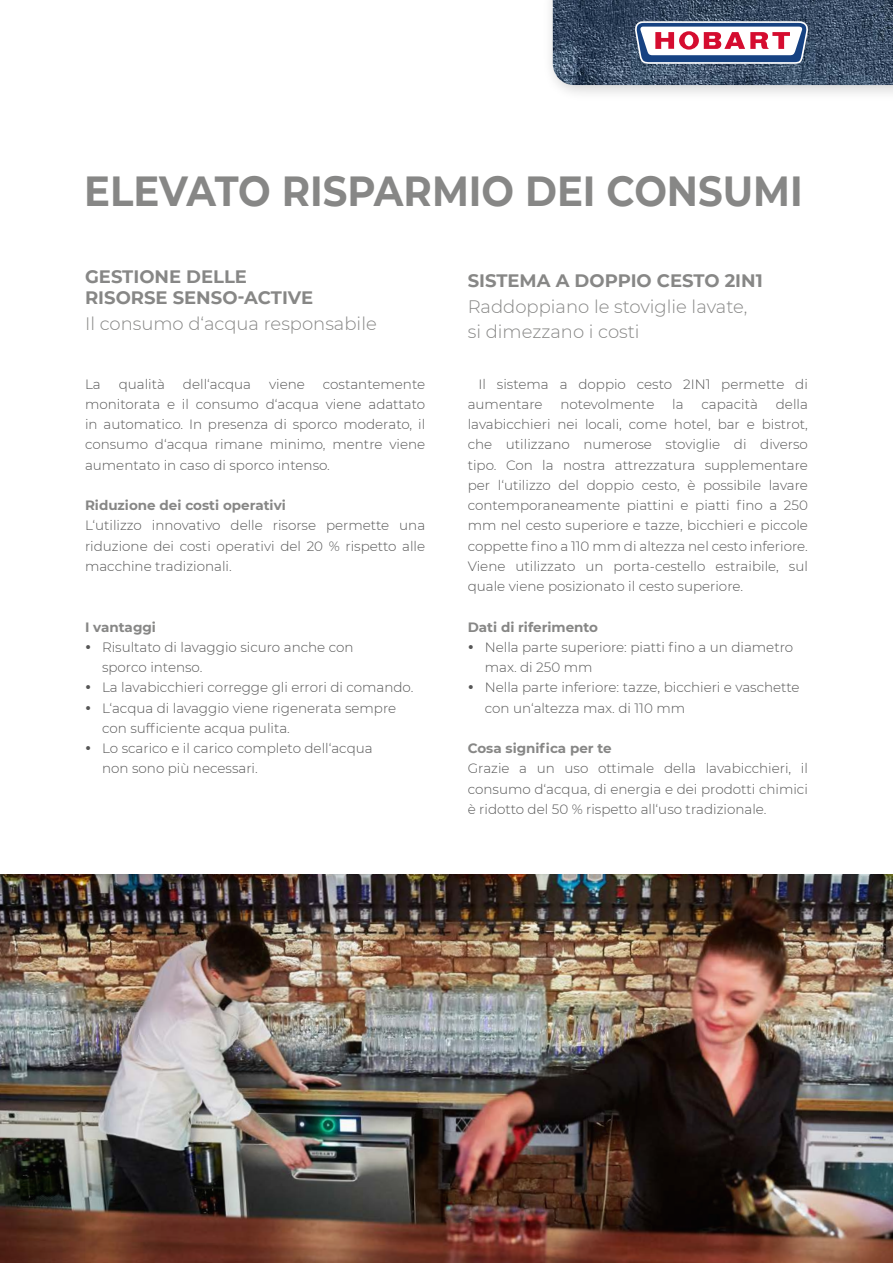
<style>
.page{position:relative;width:893px;height:1263px;background:#fff}
.page>*{position:absolute;margin:0;border:0;box-sizing:border-box;transform-origin:0 0}
.t1{font:700 42px "Montserrat";color:#878786;scale:.92 1}
.t2{font:300 18px/25.5px "Montserrat";color:#878786}
.t3{font:700 18px/21.6px "Montserrat";color:#878786}
.t4{font:300 13.5px/20.2px "Montserrat";color:#565656;text-align:justify}
.t5{font:700 13.5px "Montserrat";color:#878786}
</style>
<div class="page">
<img style="left:0;top:875px;width:893px;height:388px">
<div style="left:541px;top:0;width:352px;height:102px;background:#000;opacity:.2"></div>
<img style="left:553px;top:0;width:340px;height:85px">
<svg style="left:635px;top:21px;width:173px;height:43px"></svg>
<h1 class="t1" style="left:84px;top:161px;width:783px">ELEVATO RISPARMIO DEI CONSUMI</h1>
<h2 class="t3" style="left:85px;top:264px;width:230px">GESTIONE DELLE<br>RISORSE SENSO-ACTIVE</h2>
<h2 class="t2" style="left:85px;top:310px;width:293px">Il consumo d‘acqua responsabile</h2>
<p class="t4" style="left:85px;top:373px;width:17px">La</p>
<p class="t4" style="left:119px;top:373px;width:48px">qualità</p>
<p class="t4" style="left:183px;top:373px;width:70px">dell‘acqua</p>
<p class="t4" style="left:269px;top:373px;width:37px">viene</p>
<p class="t4" style="left:85px;top:373px;width:342px;text-indent:238px">costantemente monitorata e il consumo d‘acqua viene adattato in automatico. In presenza di sporco moderato, il consumo d‘acqua rimane minimo, mentre viene aumentato in caso di sporco intenso.</p>
<p class="t5" style="left:85px;top:496px;width:202px">Riduzione dei costi operativi</p>
<p class="t4" style="left:85px;top:515px;width:342px">L‘utilizzo innovativo delle risorse permette una riduzione dei costi operativi del 20 % rispetto alle macchine tradizionali.</p>
<p class="t5" style="left:85px;top:617px;width:72px">I vantaggi</p>
<p class="t4" style="left:102px;top:636px;width:313px;text-align:left">Risultato di lavaggio sicuro anche con<br>sporco intenso.<br>La lavabicchieri corregge gli errori di comando.<br>L‘acqua di lavaggio viene rigenerata sempre con sufficiente acqua pulita.<br>Lo scarico e il carico completo dell‘acqua<br>non sono più necessari.</p>
<h2 class="t3" style="left:468px;top:269px;width:297px">SISTEMA A DOPPIO CESTO 2IN1</h2>
<h2 class="t2" style="left:468px;top:293px;width:281px">Raddoppiano le stoviglie lavate, si dimezzano i costi</h2>
<p class="t4" style="left:468px;top:373px;width:342px;text-indent:11px">Il sistema a doppio cesto 2IN1 permette di aumentare</p>
<p class="t4" style="left:468px;top:393px;width:342px;text-indent:308px">della lavabicchieri nei locali, come hotel, bar e bistrot, che utilizzano numerose stoviglie di diverso tipo. Con la nostra attrezzatura supplementare per l‘utilizzo del doppio cesto, è possibile lavare contemporaneamente piattini e piatti fino a 250 mm nel cesto superiore e tazze, bicchieri e piccole coppette fino a 110 mm di altezza nel cesto inferiore.<br>Viene utilizzato un porta-cestello estraibile, sul quale viene posizionato il cesto superiore.</p>
<p class="t5" style="left:468px;top:617px;width:132px">Dati di riferimento</p>
<p class="t4" style="left:485px;top:636px;width:316px;text-align:left">Nella parte superiore: piatti fino a un diametro max. di 250 mm<br>Nella parte inferiore: tazze, bicchieri e vaschette con un‘altezza max. di 110 mm</p>
<p class="t5" style="left:468px;top:739px;width:146px">Cosa significa per te</p>
<p class="t4" style="left:468px;top:758px;width:342px">Grazie a un uso ottimale della lavabicchieri, il consumo d‘acqua, di energia e dei prodotti chimici è ridotto del 50 % rispetto all‘uso tradizionale.</p>
<p class="t4" style="left:560px;top:393px;width:96px">notevolmente</p>
<p class="t4" style="left:672px;top:393px;width:13px">la</p>
<p class="t4" style="left:701px;top:393px;width:58px">capacità</p>
</div>
